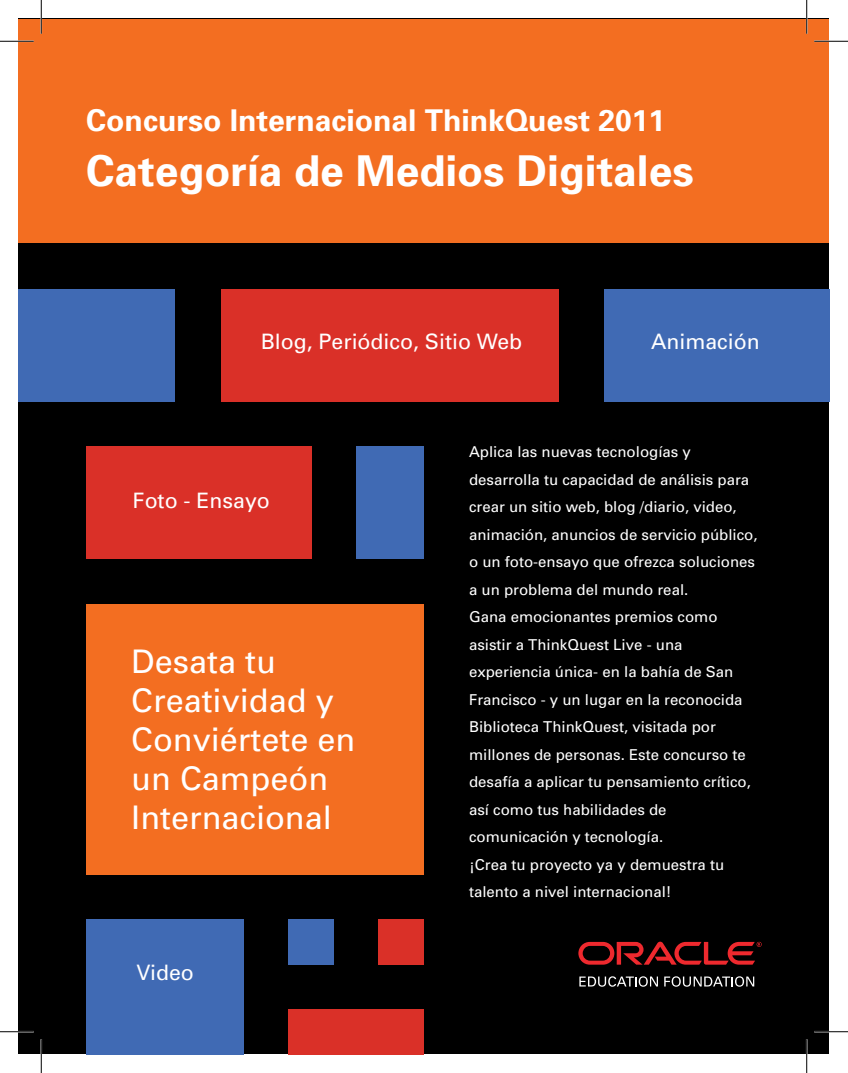
<style>
.page{position:relative;width:848px;height:1073px;background:#fff}
.page>*{position:absolute;margin:0;border:0;box-sizing:border-box;transform-origin:0 0}
.t1{font:700 42.5px "Univers";color:#fff}
.t2{font:32.5px/39px "Univers";color:#fff}
.t3{font:700 30px "Univers";color:#fff}
.t4{font:21.25px "Univers";color:#fff}
.t5{font:15px/27.5px "Univers";color:#fff}
</style>
<div class="page">
<div style="left:19px;top:19px;width:810px;height:1035px;background:#000"></div>
<div style="left:19px;top:19px;width:810px;height:223px;background:#f36e21"></div>
<div style="left:221px;top:289px;width:338px;height:112px;background:#da3028"></div>
<div style="left:86px;top:604px;width:338px;height:270px;background:#f36e21"></div>
<svg style="left:578px;top:941px;width:183px;height:23px"></svg>
<svg style="left:579px;top:976px;width:79px;height:10px"></svg>
<svg style="left:664px;top:976px;width:90px;height:10px"></svg>
<div style="left:604px;top:289px;width:225px;height:112px;background:#406ab4"></div>
<div style="left:86px;top:446px;width:225px;height:113px;background:#da3028"></div>
<div style="left:356px;top:446px;width:68px;height:113px;background:#406ab4"></div>
<div style="left:86px;top:919px;width:158px;height:135px;background:#406ab4"></div>
<div style="left:379px;top:919px;width:45px;height:45px;background:#da3028"></div>
<div style="left:289px;top:919px;width:45px;height:45px;background:#406ab4"></div>
<div style="left:289px;top:1009px;width:135px;height:45px;background:#da3028"></div>
<div style="left:19px;top:289px;width:156px;height:112px;background:#406ab4"></div>
<hr style="left:0;top:40px;width:34px;height:2px;background:#fff">
<hr style="left:814px;top:40px;width:34px;height:2px;background:#fff">
<hr style="left:0;top:1030px;width:34px;height:2px;background:#fff">
<hr style="left:814px;top:1030px;width:34px;height:2px;background:#fff">
<hr style="left:40px;top:0;width:2px;height:34px;background:#fff">
<hr style="left:40px;top:1039px;width:2px;height:33px;background:#fff">
<hr style="left:805px;top:0;width:2px;height:34px;background:#fff">
<hr style="left:805px;top:1039px;width:2px;height:33px;background:#fff">
<hr style="left:0;top:41px;width:34px;height:1px;background:#000">
<hr style="left:814px;top:41px;width:34px;height:1px;background:#000">
<hr style="left:0;top:1031px;width:34px;height:1px;background:#000">
<hr style="left:814px;top:1031px;width:34px;height:1px;background:#000">
<hr style="left:41px;top:0;width:1px;height:34px;background:#000">
<hr style="left:41px;top:1039px;width:1px;height:33px;background:#000">
<hr style="left:806px;top:0;width:1px;height:34px;background:#000">
<hr style="left:806px;top:1039px;width:1px;height:33px;background:#000">
<h3 class="t3" style="left:86px;top:103px;width:580px">Concurso Internacional ThinkQuest 2011</h3>
<h1 class="t1" style="left:86px;top:146px;width:608px">Categoría de Medios Digitales</h1>
<h3 class="t4" style="left:261px;top:329px;width:263px">Blog, Periódico, Sitio Web</h3>
<h3 class="t4" style="left:651px;top:329px;width:110px">Animación</h3>
<h3 class="t4" style="left:133px;top:488px;width:138px">Foto - Ensayo</h3>
<h2 class="t2" style="left:131px;top:642px;width:225px">Desata tu<br>Creatividad y<br>Conviértete en un Campeón<br>Internacional</h2>
<h3 class="t4" style="left:136px;top:959px;width:59px">Video</h3>
<p class="t5" style="left:469px;top:438px;width:290px">Aplica las nuevas tecnologías y desarrolla tu capacidad de análisis para crear un sitio web, blog /diario, video, animación, anuncios de servicio público, o un foto-ensayo que ofrezca soluciones a un problema del mundo real.<br>Gana emocionantes premios como asistir a ThinkQuest Live - una experiencia única- en la bahía de San Francisco - y un lugar en la reconocida Biblioteca ThinkQuest, visitada por millones de personas. Este concurso te desafía a aplicar tu pensamiento crítico, así como tus habilidades de comunicación y tecnología.<br>¡Crea tu proyecto ya y demuestra tu talento a nivel internacional!</p>
</div>
